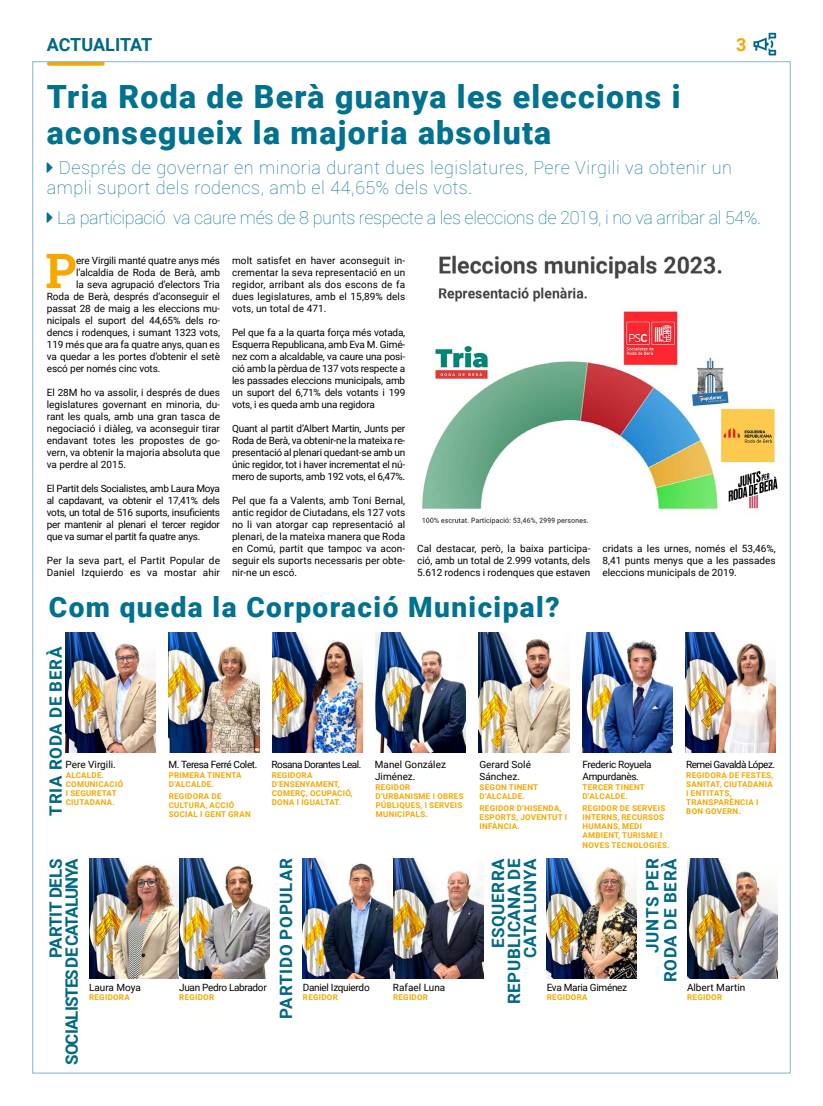
<style>
.page{position:relative;width:823px;height:1106px;background:#fff}
.page>*{position:absolute;margin:0;border:0;box-sizing:border-box;transform-origin:0 0}
.TEXTO_CORRIDO{font:700 48px "Roboto Slab";color:#f6a800}
.TITULO{font:900 32px/36px "Roboto";letter-spacing:.04em;color:#007290}
.TITULO-2{font:900 28px "Roboto";letter-spacing:.05em;color:#007290}
.t1{font:100 18px/20px "Roboto";letter-spacing:.03em;color:#007290}
.t2{font:100 18px "Roboto";letter-spacing:-.02em;color:#007290}
.t3{font:700 18px "Roboto";letter-spacing:-.01em;color:#006983}
.t4{font:700 18px "Roboto";color:#f6a800}
.TEXTO_CORRIDO-2{font:700 17px/16px "Roboto";letter-spacing:.035em;color:#006983;text-align:right}
.TEXTO_CORRIDO-3{font:700 17px/16px "Roboto";letter-spacing:-.055em;color:#006983;text-align:right}
.TEXTO_CORRIDO-4{font:10px/12px "Roboto";letter-spacing:-.01em;color:#000;text-align:justify}
.TEXTO_CORRIDO-5{font:10px/12px "Roboto";letter-spacing:-.03em;color:#000}
.TEXTO_CORRIDO-6{font:10px/12px "Roboto";letter-spacing:.01em;color:#000}
.TEXTO_CORRIDO-7{font:10px "Roboto";letter-spacing:-.05em;color:#000}
.TEXTO_CORRIDO-8{font:10px "Roboto";letter-spacing:-.04em;color:#000}
.TEXTO_CORRIDO-9{font:700 8px/9.2px "Roboto";letter-spacing:.035em;color:#f6a800}
</style>
<div class="page">
<svg style="left:49px;top:64px;width:54px;height:2px"></svg>
<svg style="left:753px;top:33px;width:22px;height:22px"></svg>
<img style="left:421px;top:310px;width:355px;height:215px">
<img style="left:439px;top:255px;width:283px;height:24px">
<img style="left:438px;top:287px;width:149px;height:15px">
<img style="left:302px;top:858px;width:181px;height:120px">
<img style="left:546px;top:858px;width:90px;height:120px">
<img style="left:89px;top:858px;width:180px;height:120px">
<img style="left:66px;top:632px;width:90px;height:120px">
<img style="left:169px;top:632px;width:90px;height:120px">
<img style="left:272px;top:632px;width:90px;height:120px">
<img style="left:375px;top:632px;width:90px;height:120px">
<img style="left:478px;top:632px;width:90px;height:120px">
<img style="left:582px;top:632px;width:90px;height:120px">
<img style="left:685px;top:632px;width:90px;height:120px">
<img style="left:687px;top:858px;width:89px;height:120px">
<h3 class="t3" style="left:47px;top:32px;width:107px">ACTUALITAT</h3>
<h3 class="t4" style="left:735px;top:32px;width:12px">3</h3>
<p class="TITULO" style="left:47px;top:77px;width:635px">Tria Roda de Berà guanya les eleccions i aconsegueix la majoria absoluta</p>
<p class="t1" style="left:47px;top:157px;width:686px;text-indent:12px">Després de governar en minoria durant dues legislatures, Pere Virgili va obtenir un ampli suport dels rodencs, amb el 44,65% dels vots.</p>
<p class="t2" style="left:57px;top:205px;width:705px">La participació va caure més de 8 punts respecte a les eleccions de 2019, i no va arribar al 54%.</p>
<p class="TEXTO_CORRIDO" style="left:45px;top:238px;width:33px">P</p>
<p class="TEXTO_CORRIDO-4" style="left:76px;top:254px;width:145px">ere Virgili manté quatre anys més</p>
<p class="TEXTO_CORRIDO-4" style="left:76px;top:266px;width:145px">l’alcaldia de Roda de Berà, amb</p>
<p class="TEXTO_CORRIDO-4" style="left:76px;top:278px;width:145px">la seva agrupació d’electors Tria</p>
<p class="TEXTO_CORRIDO-4" style="left:47px;top:290px;width:175px">Roda de Berà, després d’aconseguir el</p>
<p class="TEXTO_CORRIDO-4" style="left:47px;top:302px;width:175px">passat 28 de maig a les eleccions mu-</p>
<p class="TEXTO_CORRIDO-4" style="left:47px;top:314px;width:175px">nicipals el suport del 44,65% dels ro-</p>
<p class="TEXTO_CORRIDO-4" style="left:47px;top:326px;width:175px">dencs i rodenques, i sumant 1323 vots,</p>
<p class="TEXTO_CORRIDO-4" style="left:47px;top:338px;width:175px">119 més que ara fa quatre anys, quan es</p>
<p class="TEXTO_CORRIDO-4" style="left:47px;top:350px;width:175px">va quedar a les portes d’obtenir el setè</p>
<p class="TEXTO_CORRIDO-4" style="left:47px;top:362px;width:115px">escó per només cinc vots.</p>
<p class="TEXTO_CORRIDO-4" style="left:47px;top:386px;width:175px">El 28M ho va assolir, i després de dues legislatures governant en minoria, du&shy;rant les quals, amb una gran tasca de negociació i diàleg, va aconseguir tirar endavant totes les propostes de go&shy;vern, va obtenir la majoria absoluta que va perdre al 2015.</p>
<p class="TEXTO_CORRIDO-4" style="left:47px;top:482px;width:175px">El Partit dels Socialistes, amb Laura Moya al capdavant, va obtenir el 17,41% dels vots, un total de 516 suports, insuficients per mantenir al plenari el tercer regidor que va sumar el partit fa quatre anys.</p>
<p class="TEXTO_CORRIDO-6" style="left:47px;top:554px;width:175px">Per la seva part, el Partit Popular de<br>Daniel Izquierdo es va mostar ahir</p>
<p class="TEXTO_CORRIDO-4" style="left:232px;top:254px;width:175px">molt satisfet en haver aconseguit in&shy;crementar la seva representació en un regidor, arribant als dos escons de fa dues legislatures, amb el 15,89% dels vots, un total de 471.</p>
<p class="TEXTO_CORRIDO-4" style="left:232px;top:326px;width:175px">Pel que fa a la quarta força més votada, Esquerra Republicana, amb Eva M. Gimé&shy;nez com a alcaldable, va caure una posi&shy;ció amb la pèrdua de 137 vots respecte a les passades eleccions municipals, amb un suport del 6,71% dels votants i 199 vots, i es queda amb una regidora</p>
<p class="TEXTO_CORRIDO-4" style="left:232px;top:422px;width:175px">Quant al partit d’Albert Martin, Junts per Roda de Berà, va obtenir-ne la mateixa re&shy;presentació al plenari quedant-se amb un únic regidor, tot i haver incrementat el nú&shy;mero de suports, amb 192 vots, el 6,47%.</p>
<p class="TEXTO_CORRIDO-4" style="left:232px;top:494px;width:175px">Pel que fa a Valents, amb Toni Bernal, antic regidor de Ciutadans, els 127 vots no li van atorgar cap representació al plenari, de la mateixa manera que Roda en Comú, partit que tampoc va acon&shy;seguir els suports necessaris per obte&shy;nir-ne un escó.</p>
<p class="TEXTO_CORRIDO-4" style="left:417px;top:542px;width:175px">Cal destacar, però, la baixa participa&shy;ció, amb un total de 2.999 votants, dels 5.612 rodencs i rodenques que estaven</p>
<p class="TEXTO_CORRIDO-4" style="left:602px;top:542px;width:175px">cridats a les urnes, només el 53,46%, 8,41 punts menys que a les passades eleccions municipals de 2019.</p>
<p class="TITULO-2" style="left:49px;top:587px;width:512px">Com queda la Corporació Municipal?</p>
<p class="TEXTO_CORRIDO-2" style="left:47px;top:815px;width:171px;rotate:-90deg">TRIA RODA DE BERÀ</p>
<p class="TEXTO_CORRIDO-4" style="left:66px;top:758px;width:52px">Pere Virgili.</p>
<p class="TEXTO_CORRIDO-9" style="left:66px;top:769px;width:40px">ALCALDE.</p>
<p class="TEXTO_CORRIDO-9" style="left:66px;top:779px;width:59px">COMUNICACIÓ<br>I SEGURETAT<br>CIUTADANA.</p>
<p class="TEXTO_CORRIDO-8" style="left:168px;top:757px;width:90px">M. Teresa Ferré Colet.</p>
<p class="TEXTO_CORRIDO-9" style="left:169px;top:769px;width:74px">PRIMERA TINENTA<br>D’ALCALDE.</p>
<p class="TEXTO_CORRIDO-9" style="left:169px;top:791px;width:83px">REGIDORA DE<br>CULTURA, ACCIÓ<br>SOCIAL I GENT GRAN</p>
<p class="TEXTO_CORRIDO-7" style="left:271px;top:757px;width:91px">Rosana Dorantes Leal.</p>
<p class="TEXTO_CORRIDO-9" style="left:271px;top:769px;width:82px">REGIDORA<br>D’ENSENYAMENT,<br>COMERÇ, OCUPACIÓ,<br>DONA I IGUALTAT.</p>
<p class="TEXTO_CORRIDO-4" style="left:374px;top:758px;width:73px">Manel González<br>Jiménez.</p>
<p class="TEXTO_CORRIDO-9" style="left:375px;top:781px;width:90px">REGIDOR<br>D’URBANISME I OBRES<br>PÚBLIQUES, I SERVEIS<br>MUNICIPALS.</p>
<p class="TEXTO_CORRIDO-4" style="left:479px;top:758px;width:53px">Gerard Solé<br>Sánchez.</p>
<p class="TEXTO_CORRIDO-9" style="left:479px;top:781px;width:60px">SEGON TINENT<br>D’ALCALDE.</p>
<p class="TEXTO_CORRIDO-9" style="left:479px;top:803px;width:89px">REGIDOR D’HISENDA,<br>ESPORTS, JOVENTUT I<br>INFÀNCIA.</p>
<p class="TEXTO_CORRIDO-5" style="left:582px;top:758px;width:71px">Frederic Royuela<br>Ampurdanès.</p>
<p class="TEXTO_CORRIDO-9" style="left:582px;top:781px;width:64px">TERCER TINENT<br>D’ALCALDE.</p>
<p class="TEXTO_CORRIDO-9" style="left:582px;top:803px;width:88px">REGIDOR DE SERVEIS<br>INTERNS, RECURSOS<br>HUMANS, MEDI<br>AMBIENT, TURISME I<br>NOVES TECNOLOGIES.</p>
<p class="TEXTO_CORRIDO-3" style="left:47px;top:1064px;width:208px;rotate:-90deg">PARTIT DELS<br>SOCIALISTES DE CATALUNYA</p>
<p class="TEXTO_CORRIDO-2" style="left:277px;top:1019px;width:162px;rotate:-90deg">PARTIDO POPULAR</p>
<p class="TEXTO_CORRIDO-2" style="left:489px;top:1004px;width:147px;rotate:-90deg">ESQUERRA<br>REPUBLICANA DE<br>CATALUNYA</p>
<p class="TEXTO_CORRIDO-4" style="left:393px;top:981px;width:54px">Rafael Luna</p>
<p class="TEXTO_CORRIDO-9" style="left:393px;top:992px;width:36px">REGIDOR</p>
<p class="TEXTO_CORRIDO-5" style="left:179px;top:981px;width:89px">Juan Pedro Labrador</p>
<p class="TEXTO_CORRIDO-9" style="left:179px;top:992px;width:36px">REGIDOR</p>
<p class="TEXTO_CORRIDO-5" style="left:302px;top:981px;width:68px">Daniel Izquierdo</p>
<p class="TEXTO_CORRIDO-9" style="left:303px;top:992px;width:36px">REGIDOR</p>
<p class="TEXTO_CORRIDO-4" style="left:89px;top:981px;width:53px">Laura Moya</p>
<p class="TEXTO_CORRIDO-9" style="left:89px;top:992px;width:42px">REGIDORA</p>
<p class="TEXTO_CORRIDO-5" style="left:546px;top:981px;width:82px">Eva Maria Giménez</p>
<p class="TEXTO_CORRIDO-9" style="left:546px;top:992px;width:42px">REGIDORA</p>
<p class="TEXTO_CORRIDO-2" style="left:642px;top:982px;width:125px;line-height:18px;rotate:-90deg">JUNTS PER<br>RODA DE BERÀ</p>
<p class="TEXTO_CORRIDO-7" style="left:685px;top:757px;width:90px">Remei Gavaldà López.</p>
<p class="TEXTO_CORRIDO-9" style="left:686px;top:769px;width:88px">REGIDORA DE FESTES,<br>SANITAT, CIUTADANIA<br>I ENTITATS,<br>TRANSPARÈNCIA I<br>BON GOVERN.</p>
<p class="TEXTO_CORRIDO-4" style="left:686px;top:981px;width:60px">Albert Martin</p>
<p class="TEXTO_CORRIDO-9" style="left:686px;top:992px;width:36px">REGIDOR</p>
</div>
